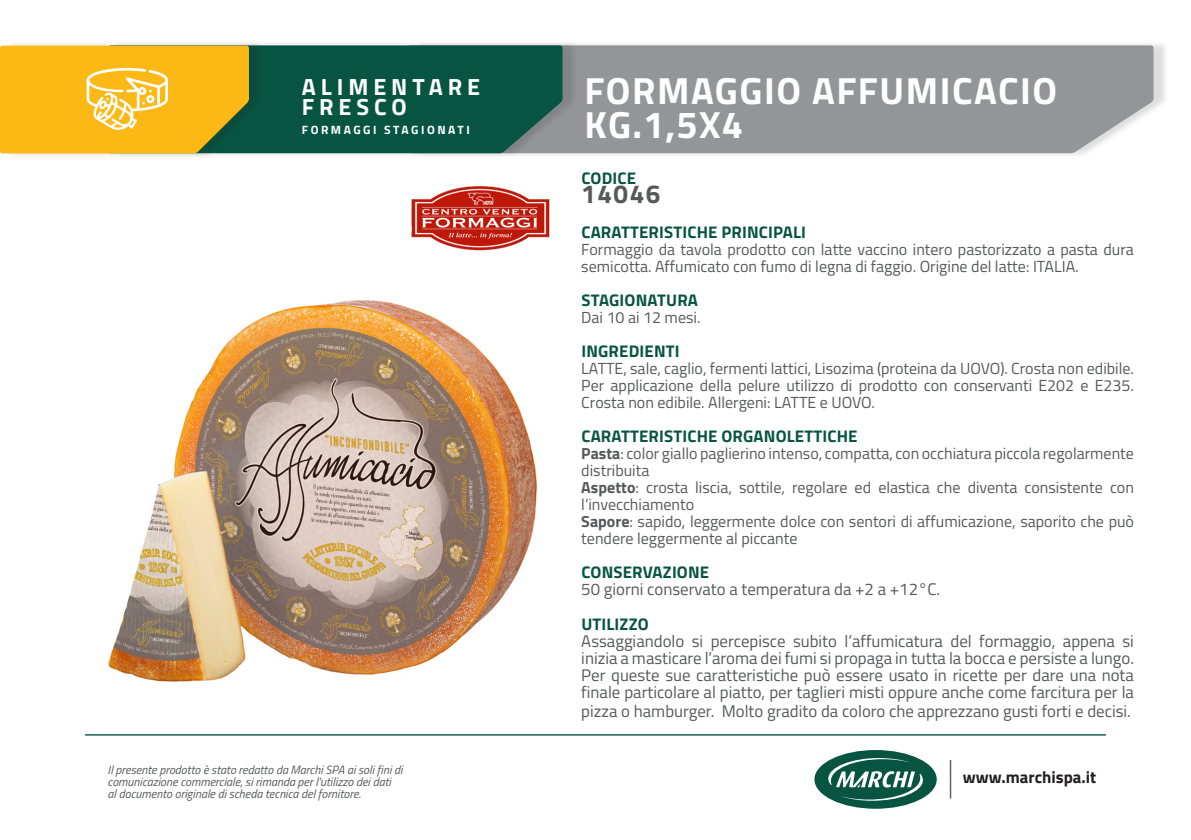
<style>
.page{position:relative;width:1191px;height:840px;background:#fff}
.page>*{position:absolute;margin:0;border:0;box-sizing:border-box;transform-origin:0 0}
.t1{font:700 37.8px/34.2px "Titillium Web";letter-spacing:.04em;color:#fff}
.t2{font:700 26px "Titillium Web";letter-spacing:.06em;color:#57585a}
.t3{font:700 23.4px "Titillium Web";letter-spacing:.21em;color:#fff}
.t4{font:16.8px/17px "Titillium Web";color:#57585a;text-align:justify}
.t5{font:700 16.8px "Titillium Web";letter-spacing:.01em;color:#075541}
.t6{font:700 16.8px "Titillium Web";color:#231f20}
.t7{font:16px/17px "Titillium Web";color:#57585a}
.t8{font:italic 12px/12px "Titillium Web";color:#57585a}
.t9{font:700 12px "Titillium Web";letter-spacing:.21em;color:#fff}
.s1{font-weight:700}
</style>
<div class="page">
<hr style="left:949px;top:759px;width:2px;height:39px;background:#57585a">
<div style="left:814px;top:749px;width:122px;height:59px;background:#075541;border-radius:50%"></div>
<svg style="left:828px;top:757px;width:95px;height:43px"></svg>
<hr style="left:85px;top:733px;width:1021px;height:2px;background:#075541">
<div style="left:413px;top:40px;width:756px;height:119px;background:#231f20;opacity:.15"></div>
<div style="left:578px;top:45px;width:575px;height:108px;background:#939598"></div>
<div style="left:113px;top:40px;width:465px;height:119px;background:#231f20;opacity:.15"></div>
<div style="left:265px;top:45px;width:297px;height:108px;background:#075541"></div>
<div style="left:5px;top:40px;width:260px;height:119px;background:#231f20;opacity:.15"></div>
<svg style="left:0;top:46px;width:249px;height:107px"></svg>
<img style="left:411px;top:186px;width:139px;height:65px">
<img style="left:108px;top:300px;width:429px;height:382px">
<p class="t3" style="left:302px;top:69px;width:180px">ALIMENTARE</p>
<p class="t3" style="left:302px;top:88px;width:107px">FRESCO</p>
<p class="t9" style="left:302px;top:121px;width:169px">FORMAGGI STAGIONATI</p>
<p class="t8" style="left:108px;top:762px;width:296px">Il presente prodotto è stato redatto da Marchi SPA ai soli fini di comunicazione commerciale, si rimanda per l'utilizzo dei dati<br>al documento originale di scheda tecnica del fornitore.</p>
<p class="t1" style="left:584px;top:71px;width:474px">FORMAGGIO AFFUMICACIO<br>KG.1,5X4</p>
<p class="t5" style="left:581px;top:165px;width:56px">CODICE</p>
<p class="t2" style="left:581px;top:174px;width:81px">14046</p>
<p class="t5" style="left:581px;top:219px;width:226px">CARATTERISTICHE PRINCIPALI</p>
<p class="t7" style="left:581px;top:240px;width:554px">Formaggio da tavola prodotto con latte vaccino intero pastorizzato a pasta dura semicotta. Affumicato con fumo di legna di faggio. Origine del latte: ITALIA.</p>
<p class="t5" style="left:581px;top:287px;width:118px">STAGIONATURA</p>
<p class="t7" style="left:581px;top:308px;width:121px">Dai 10 ai 12 mesi.</p>
<p class="t5" style="left:581px;top:338px;width:100px">INGREDIENTI</p>
<p class="t7" style="left:581px;top:359px;width:554px;text-align:justify">LATTE, sale, caglio, fermenti lattici, Lisozima (proteina da UOVO). Crosta non edibile.<br>Per applicazione della pelure utilizzo di prodotto con conservanti E202 e E235.<br>Crosta non edibile. Allergeni: LATTE e UOVO.</p>
<p class="t5" style="left:581px;top:423px;width:278px">CARATTERISTICHE ORGANOLETTICHE</p>
<p class="t7" style="left:581px;top:444px;width:554px"><span class="s1">Pasta</span>: color giallo paglierino intenso, compatta, con occhiatura piccola regolarmente distribuita</p>
<p class="t7" style="left:581px;top:478px;width:554px"><span class="s1">Aspetto</span>: crosta liscia, sottile, regolare ed elastica che diventa consistente con l’invecchiamento</p>
<p class="t7" style="left:581px;top:512px;width:554px"><span class="s1">Sapore</span>: sapido, leggermente dolce con sentori di affumicazione, saporito che può tendere leggermente al piccante</p>
<p class="t5" style="left:581px;top:559px;width:129px">CONSERVAZIONE</p>
<p class="t4" style="left:581px;top:580px;width:360px">50 giorni conservato a temperatura da +2 a +12°C.</p>
<p class="t5" style="left:581px;top:610px;width:69px">UTILIZZO</p>
<p class="t4" style="left:581px;top:631px;width:554px">Assaggiandolo si percepisce subito l’affumicatura del formaggio, appena si inizia a masticare l’aroma dei fumi si propaga in tutta la bocca e persiste a lungo.<br>Per queste sue caratteristiche può essere usato in ricette per dare una nota finale particolare al piatto, per taglieri misti oppure anche come farcitura per la</p>
<p class="t4" style="left:581px;top:701px;width:551px">pizza o hamburger. Molto gradito da coloro che apprezzano gusti forti e decisi.</p>
<p class="t6" style="left:963px;top:764px;width:135px">www.marchispa.it</p>
</div>
